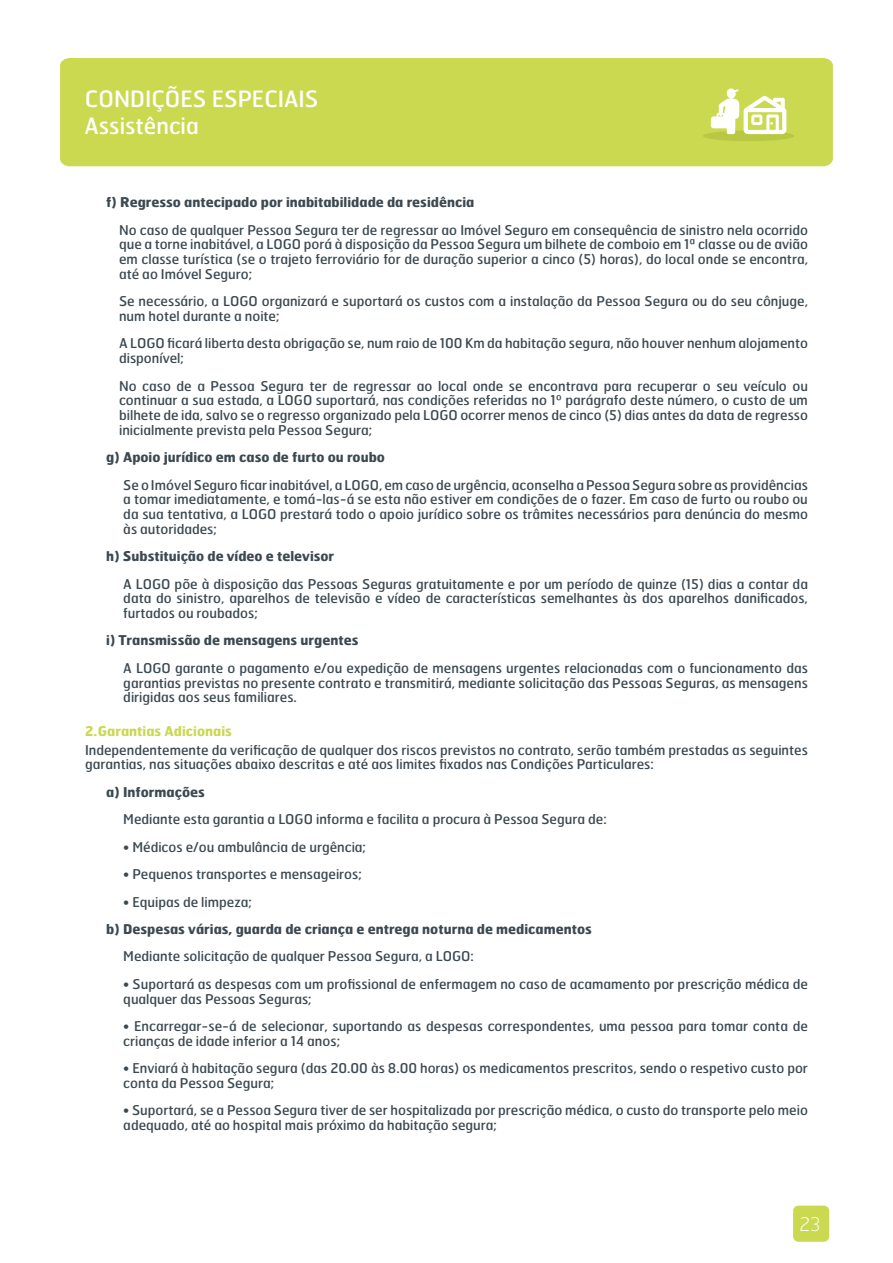
<style>
.page{position:relative;width:893px;height:1263px;background:#fff}
.page>*{position:absolute;margin:0;border:0;box-sizing:border-box;transform-origin:0 0}
.t1{font:22.5px/27px "Hermes";color:#fff}
.t2{font:100 18.75px "Hermes";color:#fff}
.t3{font:13.5px/14.7px "Hermes";color:#3c4951}
.t4{font:700 13.5px "Hermes";color:#3c4951}
.t5{font:700 13.5px "Hermes";color:#cbd950}
</style>
<div class="page">
<div style="left:793px;top:1205px;width:36px;height:37px;background:#cbd950;border-radius:5px"></div>
<div style="left:60px;top:58px;width:773px;height:108px;background:#cbd950"></div>
<div style="left:703px;top:131px;width:91px;height:10px;background:#b9c843;border-radius:50%"></div>
<div style="left:711px;top:116px;width:20px;height:12px;border:2px solid #fff;border-radius:2px"></div>
<svg style="left:712px;top:88px;width:74px;height:46px"></svg>
<h1 class="t1" style="left:85px;top:85px;width:236px">CONDIÇÕES ESPECIAIS<br>Assistência</h1>
<p class="t4" style="left:106px;top:193px;width:370px">f) Regresso antecipado por inabitabilidade da residência</p>
<p class="t3" style="left:119px;top:222px;width:690px;text-align:justify">No caso de qualquer Pessoa Segura ter de regressar ao Imóvel Seguro em consequência de sinistro nela ocorrido que a torne inabitável, a LOGO porá à disposição da Pessoa Segura um bilhete de comboio em 1ª classe ou de avião em classe turística (se o trajeto ferroviário for de duração superior a cinco (5) horas), do local onde se encontra, até ao Imóvel Seguro;</p>
<p class="t3" style="left:119px;top:293px;width:690px">Se necessário, a LOGO organizará e suportará os custos com a instalação da Pessoa Segura ou do seu cônjuge, num hotel durante a noite;</p>
<p class="t3" style="left:119px;top:336px;width:690px">A LOGO ficará liberta desta obrigação se, num raio de 100 Km da habitação segura, não houver nenhum alojamento disponível;</p>
<p class="t3" style="left:119px;top:378px;width:690px;text-align:justify">No caso de a Pessoa Segura ter de regressar ao local onde se encontrava para recuperar o seu veículo ou continuar a sua estada, a LOGO suportará, nas condições referidas no 1º parágrafo deste número, o custo de um bilhete de ida, salvo se o regresso organizado pela LOGO ocorrer menos de cinco (5) dias antes da data de regresso inicialmente prevista pela Pessoa Segura;</p>
<p class="t4" style="left:106px;top:448px;width:280px">g) Apoio jurídico em caso de furto ou roubo</p>
<p class="t3" style="left:123px;top:477px;width:686px;text-align:justify">Se o Imóvel Seguro ficar inabitável, a LOGO, em caso de urgência, aconselha a Pessoa Segura sobre as providências a tomar imediatamente, e tomá-las-á se esta não estiver em condições de o fazer. Em caso de furto ou roubo ou da sua tentativa, a LOGO prestará todo o apoio jurídico sobre os trâmites necessários para denúncia do mesmo às autoridades;</p>
<p class="t4" style="left:106px;top:547px;width:229px">h) Substituição de vídeo e televisor</p>
<p class="t3" style="left:123px;top:576px;width:686px;text-align:justify">A LOGO põe à disposição das Pessoas Seguras gratuitamente e por um período de quinze (15) dias a contar da data do sinistro, aparelhos de televisão e vídeo de características semelhantes às dos aparelhos danificados, furtados ou roubados;</p>
<p class="t4" style="left:106px;top:632px;width:254px">i) Transmissão de mensagens urgentes</p>
<p class="t3" style="left:123px;top:660px;width:686px;text-align:justify">A LOGO garante o pagamento e/ou expedição de mensagens urgentes relacionadas com o funcionamento das garantias previstas no presente contrato e transmitirá, mediante solicitação das Pessoas Seguras, as mensagens dirigidas aos seus familiares.</p>
<p class="t5" style="left:85px;top:722px;width:148px">2.Garantias Adicionais</p>
<p class="t3" style="left:85px;top:742px;width:724px">Independentemente da verificação de qualquer dos riscos previstos no contrato, serão também prestadas as seguintes garantias, nas situações abaixo descritas e até aos limites fixados nas Condições Particulares:</p>
<p class="t4" style="left:106px;top:783px;width:100px">a) Informações</p>
<p class="t3" style="left:123px;top:811px;width:485px">Mediante esta garantia a LOGO informa e facilita a procura à Pessoa Segura de:</p>
<p class="t3" style="left:123px;top:839px;width:244px">• Médicos e/ou ambulância de urgência;</p>
<p class="t3" style="left:123px;top:866px;width:240px">• Pequenos transportes e mensageiros;</p>
<p class="t3" style="left:123px;top:894px;width:130px">• Equipas de limpeza;</p>
<p class="t4" style="left:106px;top:920px;width:487px">b) Despesas várias, guarda de criança e entrega noturna de medicamentos</p>
<p class="t3" style="left:123px;top:949px;width:352px">Mediante solicitação de qualquer Pessoa Segura, a LOGO:</p>
<p class="t3" style="left:123px;top:976px;width:686px">• Suportará as despesas com um profissional de enfermagem no caso de acamamento por prescrição médica de qualquer das Pessoas Seguras;</p>
<p class="t3" style="left:123px;top:1018px;width:686px">• Encarregar-se-á de selecionar, suportando as despesas correspondentes, uma pessoa para tomar conta de crianças de idade inferior a 14 anos;</p>
<p class="t3" style="left:123px;top:1060px;width:686px">• Enviará à habitação segura (das 20.00 às 8.00 horas) os medicamentos prescritos, sendo o respetivo custo por conta da Pessoa Segura;</p>
<p class="t3" style="left:123px;top:1103px;width:686px">• Suportará, se a Pessoa Segura tiver de ser hospitalizada por prescrição médica, o custo do transporte pelo meio adequado, até ao hospital mais próximo da habitação segura;</p>
<h2 class="t2" style="left:799px;top:1212px;width:22px">23</h2>
</div>
